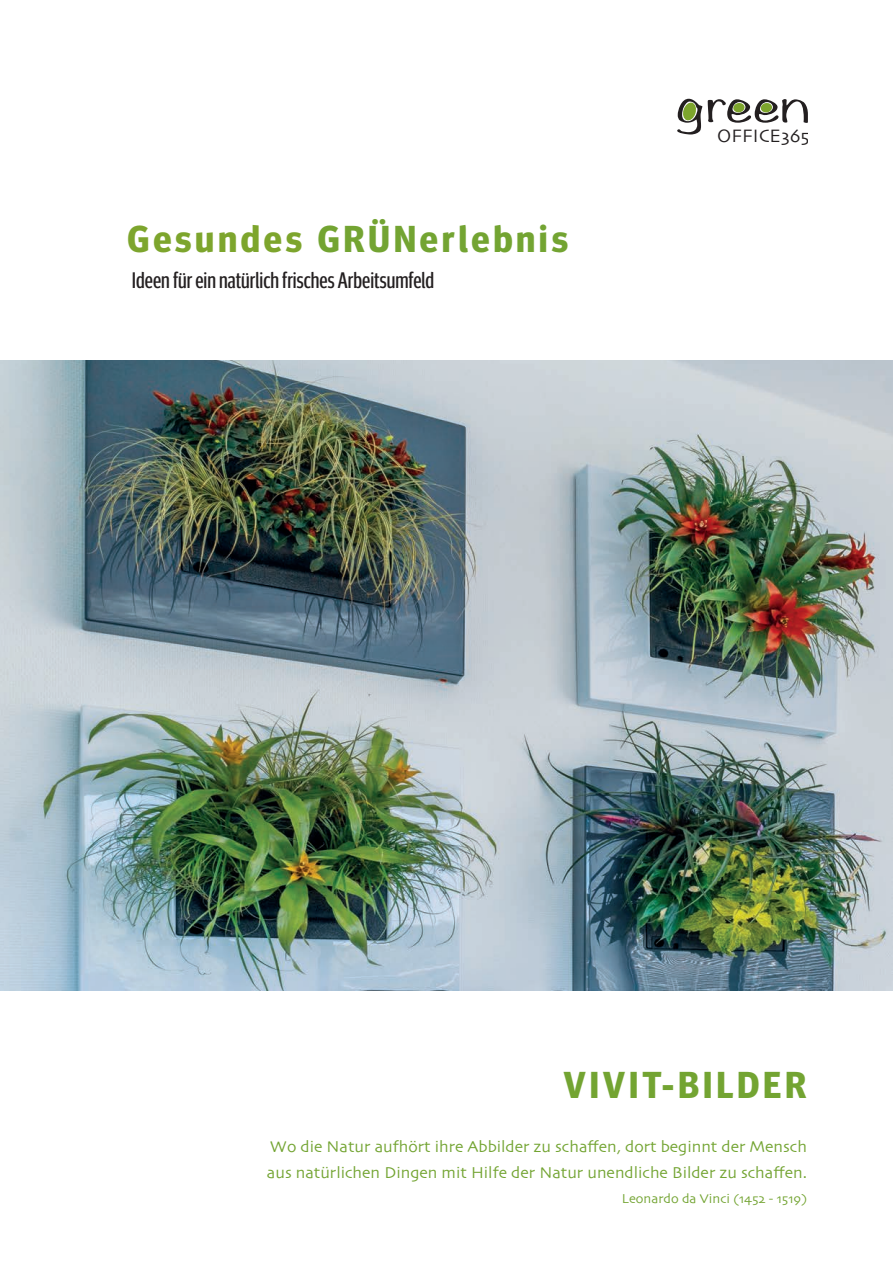
<style>
.page{position:relative;width:893px;height:1263px;background:#fff}
.page>*{position:absolute;margin:0;border:0;box-sizing:border-box;transform-origin:0 0}
.t1{font:300 42.15px "Noteworthy";color:#231f20;scale:1.54 1}
.Kapitel_Head_klein{font:700 37.5px "Meta Headline Pro";letter-spacing:.1em;color:#73a432}
.Kapitel_Head_klein-2{font:22.5px "Meta Headline Pro Comp";color:#231f20}
.t2{font:18.75px "Skia";color:#231f20}
.Fließtext{font:16.5px "Skia";color:#73a432}
.Fließtext-2{font:13.5px "Skia";color:#73a432}
.s1{color:#7da52d}
</style>
<div class="page">
<svg style="left:683px;top:102px;width:13px;height:19px"></svg>
<svg style="left:733px;top:103px;width:12px;height:10px"></svg>
<svg style="left:760px;top:103px;width:12px;height:10px"></svg>
<img style="left:0;top:360px;width:893px;height:630px">
<p class="Kapitel_Head_klein" style="left:128px;top:209px;width:442px"><span class="s1">Gesundes</span> GRÜNerlebnis</p>
<p class="Kapitel_Head_klein-2" style="left:132px;top:264px;width:304px">Ideen für ein natürlich frisches Arbeitsumfeld</p>
<p class="t1" style="left:675px;top:68px;width:89px">green</p>
<p class="t2" style="left:717px;top:124px;width:94px">OFFICE365</p>
<p class="Kapitel_Head_klein" style="left:564px;top:1055px;width:244px">VIVIT-BILDER</p>
<p class="Fließtext" style="left:270px;top:1137px;width:539px">Wo die Natur aufhört ihre Abbilder zu schaffen, dort beginnt der Mensch</p>
<p class="Fließtext" style="left:267px;top:1162px;width:542px">aus natürlichen Dingen mit Hilfe der Natur unendliche Bilder zu schaffen.</p>
<p class="Fließtext-2" style="left:622px;top:1190px;width:187px">Leonardo da Vinci (1452 - 1519)</p>
</div>
